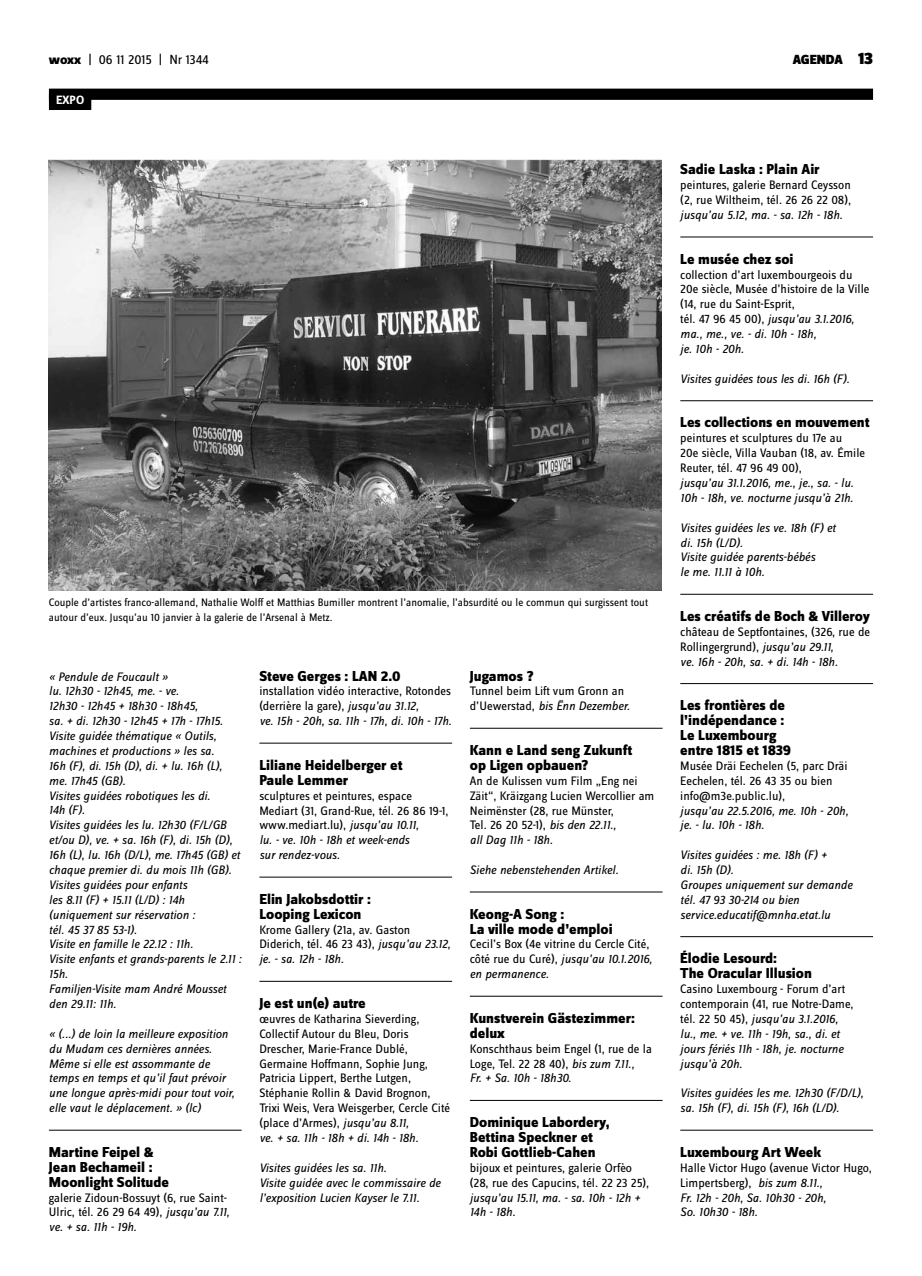
<style>
.page{position:relative;width:922px;height:1276px;background:#fff}
.page>*{position:absolute;margin:0;border:0;box-sizing:border-box;transform-origin:0 0}
.t1{font:800 15px/14.9px "Zine Sans Dis";color:#000}
.t2{font:13.75px "Zine Sans Dis";color:#000}
.t3{font:900 13.75px "Zine Sans Dis";color:#000}
.t4{font:italic 12.75px/14.9px "Zine Sans Dis";color:#000}
.t5{font:12.75px/14.9px "Zine Sans Dis";color:#000}
.t6{font:700 12.5px "Zine Sans Dis";color:#fff}
.t7{font:11.25px/14.9px "Zine Sans Dis";color:#000}
.s1{font-weight:800}
.s2{font-size:17.5px}
.s3{font-style:italic}
.s4{font-style:normal}
</style>
<div class="page">
<hr style="left:49px;top:1130px;width:192px;height:1px;background:#000">
<hr style="left:259px;top:743px;width:193px;height:1px;background:#000">
<hr style="left:259px;top:877px;width:193px;height:1px;background:#000">
<hr style="left:259px;top:981px;width:193px;height:1px;background:#000">
<hr style="left:469px;top:728px;width:193px;height:1px;background:#000">
<hr style="left:469px;top:892px;width:193px;height:1px;background:#000">
<hr style="left:469px;top:996px;width:193px;height:1px;background:#000">
<hr style="left:469px;top:1100px;width:193px;height:1px;background:#000">
<hr style="left:680px;top:237px;width:192px;height:1px;background:#000">
<hr style="left:680px;top:400px;width:192px;height:1px;background:#000">
<hr style="left:680px;top:594px;width:192px;height:1px;background:#000">
<hr style="left:680px;top:683px;width:192px;height:1px;background:#000">
<hr style="left:680px;top:936px;width:192px;height:1px;background:#000">
<hr style="left:680px;top:1130px;width:192px;height:1px;background:#000">
<div style="left:49px;top:89px;width:823px;height:11px;background:#000"></div>
<div style="left:49px;top:94px;width:42px;height:16px;background:#000"></div>
<img style="left:49px;top:159px;width:612px;height:432px">
<p class="t2" style="left:49px;top:53px;width:161px"><span class="s1">woxx</span> | 06 11 2015 | Nr 1344</p>
<p class="t3" style="left:792px;top:53px;width:82px">AGENDA <span class="s2">13</span></p>
<p class="t6" style="left:56px;top:93px;width:30px">EXPO</p>
<p class="t7" style="left:49px;top:595px;width:600px">Couple d’artistes franco-allemand, Nathalie Wolff et Matthias Bumiller montrent l’anomalie, l’absurdité ou le commun qui surgissent tout autour d’eux. Jusqu’au 10 janvier à la galerie de l’Arsenal à Metz.</p>
<p class="t4" style="left:49px;top:669px;width:194px">« Pendule de Foucault »<br>lu. 12h30 - 12h45, me. - ve.<br>12h30 - 12h45 + 18h30 - 18h45,<br>sa. + di. 12h30 - 12h45 + 17h - 17h15.<br>Visite guidée thématique « Outils, machines et productions » les sa.<br>16h (F), di. 15h (D), di. + lu. 16h (L), me. 17h45 (GB).<br>Visites guidées robotiques les di.<br>14h (F).<br>Visites guidées les lu. 12h30 (F/L/GB et/ou D), ve. + sa. 16h (F), di. 15h (D),<br>16h (L), lu. 16h (D/L), me. 17h45 (GB) et chaque premier di. du mois 11h (GB).<br>Visites guidées pour enfants<br>les 8.11 (F) + 15.11 (L/D) : 14h (uniquement sur réservation :<br>tél. 45 37 85 53-1).<br>Visite en famille le 22.12 : 11h.<br>Visite enfants et grands-parents le 2.11 :<br>15h.<br>Familjen-Visite mam André Mousset den 29.11: 11h.</p>
<p class="t4" style="left:49px;top:1026px;width:187px">« (...) de loin la meilleure exposition du Mudam ces dernières années.<br>Même si elle est assommante de temps en temps et qu’il faut prévoir une longue après-midi pour tout voir, elle vaut le déplacement. » (lc)</p>
<p class="t1" style="left:49px;top:1145px;width:122px">Martine Feipel &amp;<br>Jean Bechameil :<br>Moonlight Solitude</p>
<p class="t5" style="left:49px;top:1190px;width:182px">galerie Zidoun-Bossuyt (6, rue Saint-<br>Ulric, tél. 26 29 64 49), <span class="s3">jusqu’au 7.11, ve. + sa. 11h - 19h.</span></p>
<p class="t1" style="left:259px;top:669px;width:142px">Steve Gerges : LAN 2.0</p>
<p class="t5" style="left:259px;top:684px;width:194px">installation vidéo interactive, Rotondes (derrière la gare), <span class="s3">jusqu’au 31.12,<br>ve. 15h - 20h, sa. 11h - 17h, di. 10h - 17h.</span></p>
<p class="t1" style="left:259px;top:758px;width:145px">Liliane Heidelberger et<br>Paule Lemmer</p>
<p class="t5" style="left:259px;top:788px;width:190px">sculptures et peintures, espace<br>Mediart (31, Grand-Rue, tél. 26 86 19-1, www.mediart.lu), <span class="s3">jusqu’au 10.11,<br>lu. - ve. 10h - 18h et week-ends<br>sur rendez-vous.</span></p>
<p class="t1" style="left:259px;top:892px;width:113px">Elin Jakobsdottir :<br>Looping Lexicon</p>
<p class="t5" style="left:259px;top:922px;width:193px">Krome Gallery (21a, av. Gaston<br>Diderich, tél. 46 23 43), <span class="s3">jusqu’au 23.12, je. - sa. 12h - 18h.</span></p>
<p class="t1" style="left:259px;top:996px;width:108px">Je est un(e) autre</p>
<p class="t5" style="left:259px;top:1012px;width:192px">œuvres de Katharina Sieverding, Collectif Autour du Bleu, Doris Drescher, Marie-France Dublé, Germaine Hoffmann, Sophie Jung, Patricia Lippert, Berthe Lutgen, Stéphanie Rollin &amp; David Brognon, Trixi Weis, Vera Weisgerber, Cercle Cité (place d’Armes), <span class="s3">jusqu’au 8.11,<br>ve. + sa. 11h - 18h + di. 14h - 18h.</span></p>
<p class="t4" style="left:259px;top:1160px;width:183px">Visites guidées les sa. 11h.<br>Visite guidée avec le commissaire de l’exposition Lucien Kayser le 7.11.</p>
<p class="t1" style="left:469px;top:669px;width:65px">Jugamos ?</p>
<p class="t5" style="left:469px;top:684px;width:161px">Tunnel beim Lift vum Gronn an d’Uewerstad, <span class="s3">bis Ënn Dezember.</span></p>
<p class="t1" style="left:469px;top:743px;width:164px">Kann e Land seng Zukunft op Ligen opbauen?</p>
<p class="t5" style="left:469px;top:774px;width:186px">An de Kulissen vum Film „Eng nei<br>Zäit“, Kräizgang Lucien Wercollier am<br>Neimënster (28, rue Münster,<br>Tel. 26 20 52-1), <span class="s3">bis den 22.11.,<br>all Dag 11h - 18h.</span></p>
<p class="t4" style="left:470px;top:862px;width:150px">Siehe nebenstehenden Artikel.</p>
<p class="t1" style="left:469px;top:907px;width:144px">Keong-A Song :<br>La ville mode d’emploi</p>
<p class="t5" style="left:469px;top:937px;width:184px">Cecil’s Box (4e vitrine du Cercle Cité, côté rue du Curé), <span class="s3">jusqu’au 10.1.2016, en permanence.</span></p>
<p class="t1" style="left:469px;top:1011px;width:167px">Kunstverein Gästezimmer: delux</p>
<p class="t5" style="left:469px;top:1041px;width:183px">Konschthaus beim Engel (1, rue de la<br>Loge, Tel. 22 28 40), <span class="s3">bis zum 7.11.,<br>Fr. + Sa. 10h - 18h30.</span></p>
<p class="t1" style="left:469px;top:1115px;width:141px">Dominique Labordery,<br>Bettina Speckner et<br>Robi Gottlieb-Cahen</p>
<p class="t5" style="left:469px;top:1161px;width:181px">bijoux et peintures, galerie Orfèo (28, rue des Capucins, tél. 22 23 25),</p>
<p class="t4" style="left:469px;top:1190px;width:172px">jusqu’au 15.11, ma. - sa. 10h - 12h +<br>14h - 18h.</p>
<p class="t1" style="left:680px;top:163px;width:141px">Sadie Laska : Plain Air</p>
<p class="t5" style="left:680px;top:178px;width:172px">peintures, galerie Bernard Ceysson (2, rue Wiltheim, tél. 26 26 22 08),</p>
<p class="t4" style="left:680px;top:207px;width:164px">jusqu’au 5.12, ma. - sa. 12h - 18h.</p>
<p class="t1" style="left:680px;top:252px;width:115px">Le musée chez soi</p>
<p class="t5" style="left:680px;top:268px;width:191px">collection d’art luxembourgeois du<br>20e siècle, Musée d’histoire de la Ville (14, rue du Saint-Esprit,<br>tél. 47 96 45 00), <span class="s3">jusqu’au 3.1.2016, ma., me., ve. - di. 10h - 18h,<br>je. 10h - 20h.</span></p>
<p class="t4" style="left:680px;top:371px;width:171px">Visites guidées tous les di. 16h (F).</p>
<p class="t1" style="left:680px;top:416px;width:191px">Les collections en mouvement</p>
<p class="t5" style="left:680px;top:431px;width:186px">peintures et sculptures du 17e au<br>20e siècle, Villa Vauban (18, av. Émile<br>Reuter, tél. 47 96 49 00),</p>
<p class="t4" style="left:680px;top:475px;width:175px">jusqu’au 31.1.2016, me., je., sa. - lu.<br>10h - 18h, ve. nocturne jusqu’à 21h.</p>
<p class="t4" style="left:680px;top:520px;width:157px">Visites guidées les ve. 18h (F) et di. 15h (L/D).<br>Visite guidée parents-bébés<br>le me. 11.11 à 10h.</p>
<p class="t1" style="left:680px;top:609px;width:191px">Les créatifs de Boch &amp; Villeroy</p>
<p class="t5" style="left:680px;top:625px;width:191px">château de Septfontaines, (326, rue de<br>Rollingergrund), <span class="s3">jusqu’au 29.11,<br>ve. 16h - 20h, sa. + di. 14h - 18h.</span></p>
<p class="t1" style="left:680px;top:699px;width:112px">Les frontières de l’indépendance :<br>Le Luxembourg entre 1815 et 1839</p>
<p class="t5" style="left:680px;top:759px;width:169px">Musée Dräi Eechelen (5, parc Dräi<br>Eechelen, tél. 26 43 35 ou bien info@m3e.public.lu),</p>
<p class="t4" style="left:680px;top:803px;width:170px">jusqu’au 22.5.2016, me. 10h - 20h, je. - lu. 10h - 18h.</p>
<p class="t4" style="left:680px;top:847px;width:174px">Visites guidées : me. 18h (F) +<br>di. 15h (D).<br>Groupes uniquement sur demande tél. 47 93 30-214 ou bien service.educatif@mnha.etat.lu</p>
<p class="t1" style="left:680px;top:952px;width:133px">Élodie Lesourd:<br>The Oracular Illusion</p>
<p class="t4" style="left:680px;top:981px;width:175px"><span class="s4">Casino Luxembourg - Forum d’art contemporain (41, rue Notre-Dame, tél. 22 50 45),</span> jusqu’au 3.1.2016, lu., me. + ve. 11h - 19h, sa., di. et jours fériés 11h - 18h, je. nocturne jusqu’à 20h.</p>
<p class="t4" style="left:680px;top:1085px;width:185px">Visites guidées les me. 12h30 (F/D/L), sa. 15h (F), di. 15h (F), 16h (L/D).</p>
<p class="t1" style="left:680px;top:1145px;width:143px">Luxembourg Art Week</p>
<p class="t4" style="left:680px;top:1160px;width:193px"><span class="s4">Halle Victor Hugo (avenue Victor Hugo,<br>Limpertsberg),</span> bis zum 8.11.,<br>Fr. 12h - 20h, Sa. 10h30 - 20h,<br>So. 10h30 - 18h.</p>
</div>
